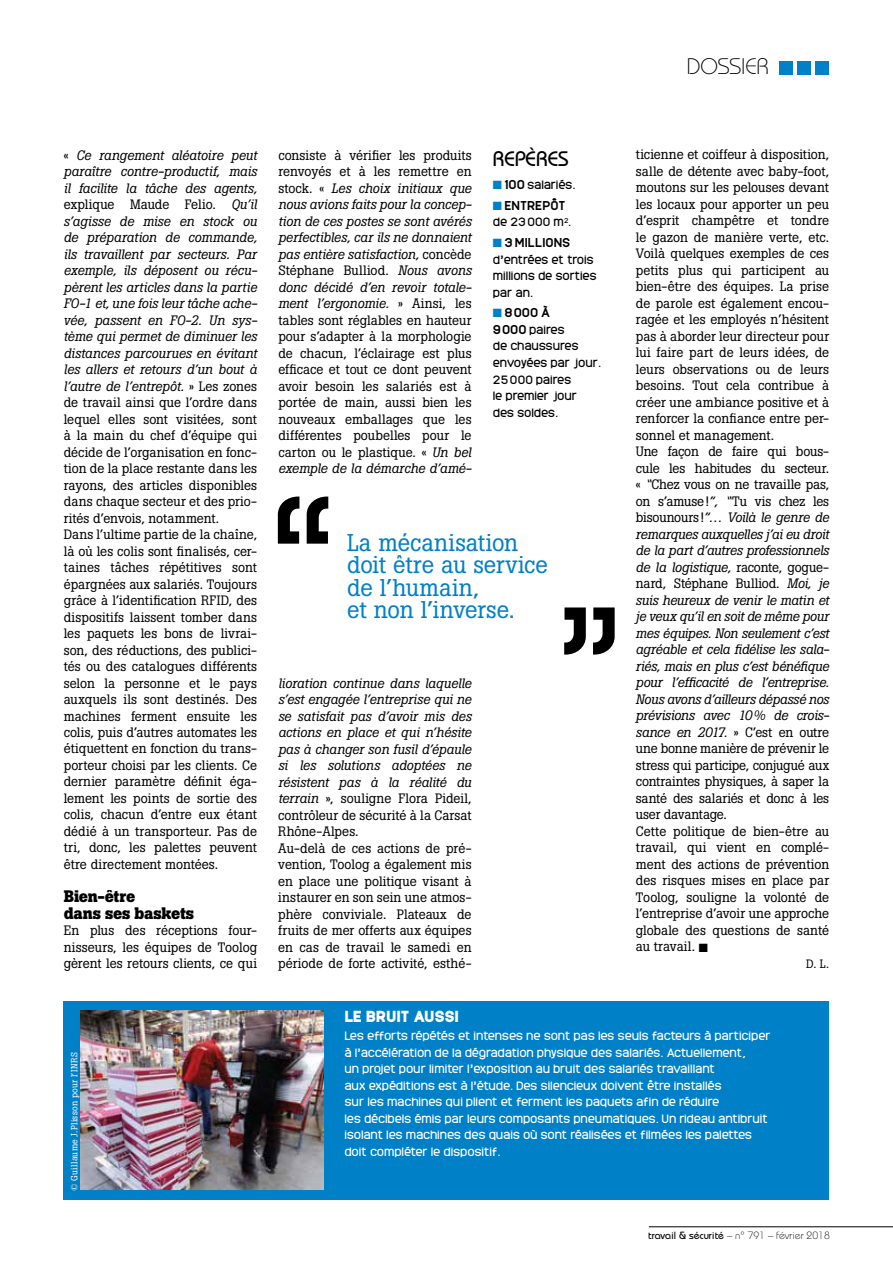
<style>
.page{position:relative;width:893px;height:1263px;background:#fff}
.page>*{position:absolute;margin:0;border:0;box-sizing:border-box;transform-origin:0 0}
.t1{font:24px/22.5px "Boton";color:#0080c7}
.t2{font:300 22.5px "Bauhaus";letter-spacing:-.02em;color:#000}
.t3{font:500 21px "Bauhaus";color:#000}
.t4{font:700 16.5px/16.5px "Boton";letter-spacing:-.01em;color:#000}
.t5{font:900 15px "Monark";letter-spacing:-.02em;color:#fff}
.t6{font:13.5px/16.5px "Boton";color:#000}
.t7{font:700 12px "Monark";color:#000}
.t8{font:12px "Boton";color:#000}
.t9{font:11.25px/16.5px "Monark";letter-spacing:-.02em;color:#fff}
.t10{font:11.25px/16.5px "Monark";letter-spacing:-.02em;color:#000}
.t11{font:300 10.5px "Bauhaus";color:#000}
.t12{font:9px "Boton";letter-spacing:.035em;color:#fff}
.s1{font-style:italic}
.s2{color:#0080c7}
.s3{font-weight:700;font-size:12px}
.s4{font-weight:500}
</style>
<div class="page">
<div style="left:779px;top:61px;width:14px;height:13px;background:#0080c7"></div>
<div style="left:797px;top:61px;width:14px;height:13px;background:#0080c7"></div>
<div style="left:815px;top:61px;width:14px;height:13px;background:#0080c7"></div>
<hr style="left:649px;top:1226px;width:244px;height:1px;background:#000">
<div style="left:64px;top:1001px;width:765px;height:198px;background:#0080c7"></div>
<img style="left:81px;top:1010px;width:242px;height:180px">
<svg style="left:278px;top:496px;width:50px;height:48px"></svg>
<svg style="left:564px;top:607px;width:51px;height:48px"></svg>
<h2 class="t2" style="left:687px;top:53px;width:84px">DOSSIER</h2>
<p class="t6" style="left:64px;top:147px;width:195px">« <span class="s1">Ce rangement aléatoire peut paraître contre-productif, mais il facilite la tâche des agents, </span>explique Maude Felio. <span class="s1">Qu’il s’agisse de mise en stock ou de préparation de commande, ils travaillent par secteurs. Par exemple, ils déposent ou récu&shy;pèrent les articles dans la partie<br>FO-1 et, une fois leur tâche ache&shy;vée, passent en FO-2. Un sys&shy;tème qui permet de diminuer les distances parcourues en évitant les allers et retours d’un bout à l’autre de l’entrepôt.</span> » Les zones de travail ainsi que l’ordre dans lequel elles sont visitées, sont à la main du chef d’équipe qui décide de l’organisation en fonc&shy;tion de la place restante dans les rayons, des articles disponibles dans chaque secteur et des prio&shy;rités d’envois, notamment.<br>Dans l’ultime partie de la chaîne, là où les colis sont finalisés, cer&shy;taines tâches répétitives sont épargnées aux salariés. Toujours grâce à l’identification RFID, des dispositifs laissent tomber dans les paquets les bons de livrai&shy;son, des réductions, des publici&shy;tés ou des catalogues différents selon la personne et le pays auxquels ils sont destinés. Des machines ferment ensuite les colis, puis d’autres automates les étiquettent en fonction du trans&shy;porteur choisi par les clients. Ce dernier paramètre définit éga&shy;lement les points de sortie des colis, chacun d’entre eux étant dédié à un transporteur. Pas de tri, donc, les palettes peuvent être directement montées.</p>
<p class="t4" style="left:64px;top:888px;width:132px">Bien-être<br>dans ses baskets</p>
<p class="t6" style="left:64px;top:922px;width:195px;text-align:justify">En plus des réceptions four&shy;nisseurs, les équipes de Toolog gèrent les retours clients, ce qui</p>
<p class="t12" style="left:69px;top:1191px;width:140px;rotate:-90deg">© Guillaume J.Plisson pour l’INRS</p>
<p class="t6" style="left:278px;top:147px;width:195px;text-align:justify">consiste à vérifier les produits renvoyés et à les remettre en stock. « <span class="s1">Les choix initiaux que nous avions faits pour la concep&shy;tion de ces postes se sont avérés perfectibles, car ils ne donnaient pas entière satisfaction,</span> concède Stéphane Bulliod. <span class="s1">Nous avons donc décidé d’en revoir totale&shy;ment l’ergonomie.</span> » Ainsi, les tables sont réglables en hauteur pour s’adapter à la morphologie de chacun, l’éclairage est plus efficace et tout ce dont peuvent avoir besoin les salariés est à portée de main, aussi bien les nouveaux emballages que les différentes poubelles pour le carton ou le plastique. « <span class="s1">Un bel exemple de la démarche d’amé-</span></p>
<h3 class="t3" style="left:493px;top:147px;width:77px">REPÈRES</h3>
<p class="t10" style="left:493px;top:176px;width:84px"><span class="s2">■</span> <span class="s3">100</span> salariés.</p>
<p class="t7" style="left:493px;top:197px;width:74px"><span class="s2">■</span> ENTREPÔT</p>
<p class="t10" style="left:493px;top:214px;width:80px">de 23000 m<sup>2</sup>.</p>
<p class="t7" style="left:493px;top:234px;width:79px"><span class="s2">■</span> 3 MILLIONS</p>
<p class="t10" style="left:493px;top:251px;width:105px">d’entrées et trois millions de sorties par an.</p>
<p class="t7" style="left:493px;top:305px;width:59px"><span class="s2">■</span>8 000À</p>
<p class="t10" style="left:493px;top:321px;width:110px"><span class="s3">9000</span> paires<br>de chaussures envoyées par jour.<br>25000 paires<br>le premier jour des soldes.</p>
<h1 class="t1" style="left:347px;top:531px;width:202px">La mécanisation doit être au service de l’humain,<br>et non l’inverse.</h1>
<p class="t6" style="left:278px;top:674px;width:195px"><span class="s1">lioration continue dans laquelle s’est engagée l’entreprise qui ne se satisfait pas d’avoir mis des actions en place et qui n’hésite pas à changer son fusil d’épaule si les solutions adoptées ne résistent pas à la réalité du terrain</span> », souligne Flora Pideil, contrôleur de sécurité à la Carsat<br>Rhône-Alpes.<br>Au-delà de ces actions de pré&shy;vention, Toolog a également mis en place une politique visant à instaurer en son sein une atmos&shy;phère conviviale. Plateaux de fruits de mer offerts aux équipes en cas de travail le samedi en période de forte activité, esthé-</p>
<p class="t6" style="left:636px;top:146px;width:195px">ticienne et coiffeur à disposition, salle de détente avec baby-foot, moutons sur les pelouses devant les locaux pour apporter un peu d’esprit champêtre et tondre le gazon de manière verte, etc.<br>Voilà quelques exemples de ces petits plus qui participent au bien-être des équipes. La prise de parole est également encou&shy;ragée et les employés n’hésitent pas à aborder leur directeur pour lui faire part de leurs idées, de leurs observations ou de leurs besoins. Tout cela contribue à créer une ambiance positive et à renforcer la confiance entre per&shy;sonnel et management.<br>Une façon de faire qui bous&shy;cule les habitudes du secteur. « <span class="s1">“</span>Chez vous on ne travaille pas, on s’amuse!<span class="s1">”, “</span>Tu vis chez les bisounours!<span class="s1">”… Voilà le genre de remarques auxquelles j’ai eu droit de la part d’autres professionnels de la logistique,</span> raconte, gogue&shy;nard, Stéphane Bulliod. <span class="s1">Moi, je suis heureux de venir le matin et je veux qu’il en soit de même pour mes équipes. Non seulement c’est agréable et cela fidélise les sala&shy;riés, mais en plus c’est bénéfique pour l’efficacité de l’entreprise.<br>Nous avons d’ailleurs dépassé nos prévisions avec 10% de crois&shy;sance en 2017.</span> » C’est en outre une bonne manière de prévenir le stress qui participe, conjugué aux contraintes physiques, à saper la santé des salariés et donc à les user davantage.<br>Cette politique de bien-être au travail, qui vient en complé&shy;ment des actions de prévention des risques mises en place par<br>Toolog, souligne la volonté de l’entreprise d’avoir une approche globale des questions de santé au travail. ■</p>
<p class="t8" style="left:806px;top:957px;width:25px">D. L.</p>
<p class="t5" style="left:344px;top:1006px;width:116px">LE BRUIT AUSSI</p>
<p class="t9" style="left:344px;top:1027px;width:428px">Les efforts répétés et intenses ne sont pas les seuls facteurs à participer à l’accélération de la dégradation physique des salariés. Actuellement,<br>un projet pour limiter l’exposition au bruit des salariés travaillant<br>aux expéditions est à l’étude. Des silencieux doivent être installés<br>sur les machines qui plient et ferment les paquets afin de réduire<br>les décibels émis par leurs composants pneumatiques. Un rideau antibruit isolant les machines des quais où sont réalisées et filmées les palettes doit compléter le dispositif.</p>
<p class="t11" style="left:648px;top:1229px;width:183px"><span class="s4">travail &amp; sécurité</span> – n° 791 – février 2018</p>
</div>
